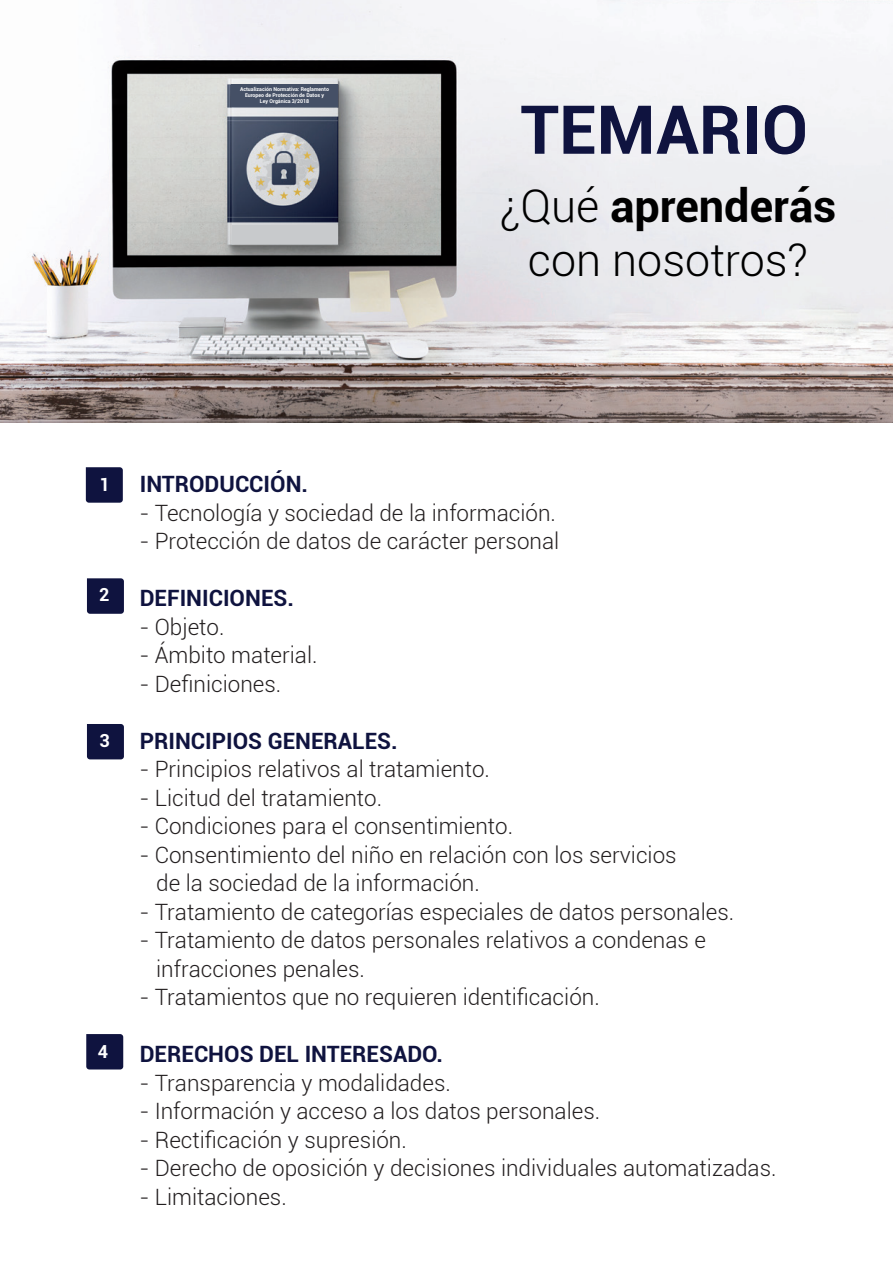
<style>
.page{position:relative;width:893px;height:1263px;background:#fff}
.page>*{position:absolute;margin:0;border:0;box-sizing:border-box;transform-origin:0 0}
.t1{font:700 67.5px "Roboto";color:#0f133f}
.t2{font:300 45px/54px "Roboto";color:#000;text-align:center}
.t3{font:300 22.5px/28.5px "Roboto";color:#231f20}
.t4{font:700 22.5px "Roboto";color:#0f133f}
.t5{font:700 18px "Roboto";color:#fff}
.t6{font:700 5.25px/6px "Roboto";color:#fff;text-align:center}
.s1{font-weight:700}
</style>
<div class="page">
<svg style="left:86px;top:467px;width:37px;height:36px"></svg>
<svg style="left:87px;top:578px;width:37px;height:36px"></svg>
<svg style="left:87px;top:724px;width:37px;height:35px"></svg>
<svg style="left:86px;top:1034px;width:37px;height:35px"></svg>
<img style="left:0;top:0;width:893px;height:422px">
<div style="left:232px;top:225px;width:105px;height:18px;background:#c8cacc"></div>
<div style="left:231px;top:84px;width:107px;height:23px;background:#455066"></div>
<p class="t6" style="left:240px;top:86px;width:90px">Actualización Normativa: Reglamento<br>Europeo de Protección de Datos y<br>Ley Orgánica 3/2018</p>
<h1 class="t1" style="left:520px;top:82px;width:289px">TEMARIO</h1>
<h2 class="t2" style="left:500px;top:177px;width:338px">¿Qué <span class="s1">aprenderás </span>con nosotros?</h2>
<p class="t5" style="left:99px;top:472px;width:12px">1</p>
<p class="t5" style="left:99px;top:582px;width:12px">2</p>
<p class="t5" style="left:100px;top:728px;width:12px">3</p>
<p class="t5" style="left:98px;top:1038px;width:12px">4</p>
<p class="t4" style="left:140px;top:468px;width:170px">INTRODUCCIÓN.</p>
<p class="t3" style="left:140px;top:498px;width:418px">- Tecnología y sociedad de la información.</p>
<p class="t3" style="left:140px;top:526px;width:421px">- Protección de datos de carácter personal</p>
<p class="t4" style="left:140px;top:582px;width:156px">DEFINICIONES.</p>
<p class="t3" style="left:140px;top:612px;width:86px">- Objeto.</p>
<p class="t3" style="left:140px;top:640px;width:179px">- Ámbito material.</p>
<p class="t3" style="left:140px;top:669px;width:143px">- Definiciones.</p>
<p class="t4" style="left:140px;top:725px;width:259px">PRINCIPIOS GENERALES.</p>
<p class="t3" style="left:140px;top:754px;width:352px">- Principios relativos al tratamiento.</p>
<p class="t3" style="left:140px;top:783px;width:244px">- Licitud del tratamiento.</p>
<p class="t3" style="left:140px;top:811px;width:375px">- Condiciones para el consentimiento.</p>
<p class="t3" style="left:156px;top:840px;width:522px;text-indent:-16px">- Consentimiento del niño en relación con los servicios de la sociedad de la información.</p>
<p class="t3" style="left:140px;top:897px;width:596px">- Tratamiento de categorías especiales de datos personales.</p>
<p class="t3" style="left:156px;top:925px;width:551px;text-indent:-16px">- Tratamiento de datos personales relativos a condenas e infracciones penales.</p>
<p class="t3" style="left:140px;top:982px;width:461px">- Tratamientos que no requieren identificación.</p>
<p class="t4" style="left:140px;top:1038px;width:305px">DERECHOS DEL INTERESADO.</p>
<p class="t3" style="left:140px;top:1068px;width:313px">- Transparencia y modalidades.</p>
<p class="t3" style="left:140px;top:1096px;width:462px">- Información y acceso a los datos personales.</p>
<p class="t3" style="left:140px;top:1125px;width:269px">- Rectificación y supresión.</p>
<p class="t3" style="left:140px;top:1153px;width:638px">- Derecho de oposición y decisiones individuales automatizadas.</p>
<p class="t3" style="left:140px;top:1182px;width:148px">- Limitaciones.</p>
</div>
